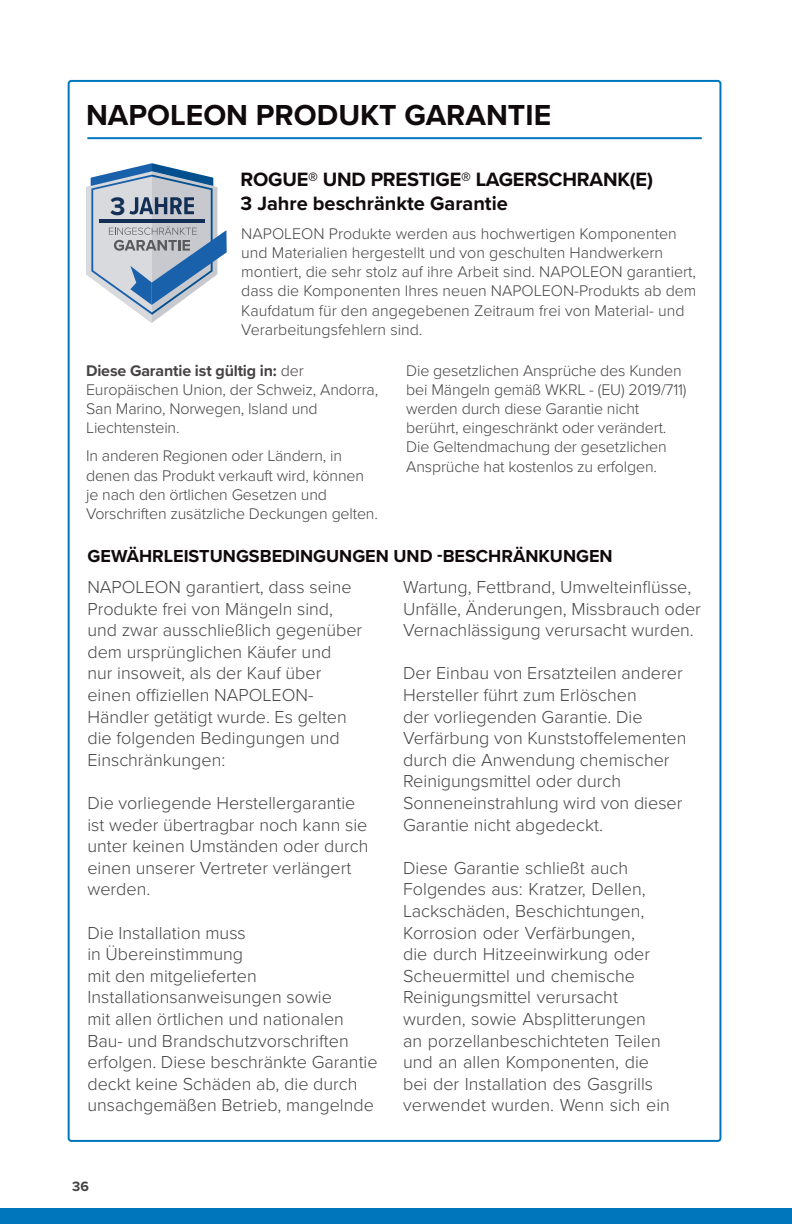
<style>
.page{position:relative;width:792px;height:1224px;background:#fff}
.page>*{position:absolute;margin:0;border:0;box-sizing:border-box;transform-origin:0 0}
.t1{font:700 30px "Proxima Nova";color:#110a0c}
.t2{font:700 26.2px "Proxima Nova";color:#142f56}
.t3{font:700 20px "Proxima Nova";letter-spacing:-.01em;color:#110a0c}
.B4{font:300 18px/21.6px "Proxima Nova";color:#474446}
.t4{font:700 18px "Proxima Nova";color:#110a0c}
.t5{font:300 16px/19.2px "Proxima Nova";letter-spacing:-.01em;color:#474446}
.t6{font:700 14px "Proxima Nova";color:#474446}
.s1{font-weight:700}
</style>
<div class="page">
<div style="left:0;top:1208px;width:792px;height:16px;background:#0077bd"></div>
<hr style="left:87px;top:137px;width:615px;height:2px;background:#0077bd">
<svg style="left:86px;top:163px;width:141px;height:160px"></svg>
<p class="t1" style="left:86px;top:93px;width:467px">NAPOLEON PRODUKT GARANTIE</p>
<p class="t3" style="left:240px;top:165px;width:414px">ROGUE® UND PRESTIGE® LAGERSCHRANK(E)</p>
<p class="t3" style="left:240px;top:189px;width:269px">3 Jahre beschränkte Garantie</p>
<p class="t5" style="left:241px;top:223px;width:457px">NAPOLEON Produkte werden aus hochwertigen Komponenten und Materialien hergestellt und von geschulten Handwerkern montiert, die sehr stolz auf ihre Arbeit sind. NAPOLEON garantiert, dass die Komponenten Ihres neuen NAPOLEON-Produkts ab dem Kaufdatum für den angegebenen Zeitraum frei von Material- und Verarbeitungsfehlern sind.</p>
<p class="t5" style="left:86px;top:360px;width:294px"><span class="s1">Diese Garantie ist gültig in:</span> der<br>Europäischen Union, der Schweiz, Andorra,<br>San Marino, Norwegen, Island und<br>Liechtenstein.</p>
<p class="t5" style="left:86px;top:446px;width:293px">In anderen Regionen oder Ländern, in denen das Produkt verkauft wird, können je nach den örtlichen Gesetzen und Vorschriften zusätzliche Deckungen gelten.</p>
<p class="t2" style="left:110px;top:187px;width:17px">3</p>
<p class="t5" style="left:406px;top:360px;width:282px">Die gesetzlichen Ansprüche des Kunden bei Mängeln gemäß WKRL - (EU) 2019/711) werden durch diese Garantie nicht berührt, eingeschränkt oder verändert.<br>Die Geltendmachung der gesetzlichen Ansprüche hat kostenlos zu erfolgen.</p>
<p class="t4" style="left:88px;top:543px;width:527px">GEWÄHRLEISTUNGSBEDINGUNGEN UND -BESCHRÄNKUNGEN</p>
<p class="B4" style="left:87px;top:575px;width:276px">NAPOLEON garantiert, dass seine<br>Produkte frei von Mängeln sind, und zwar ausschließlich gegenüber dem ursprünglichen Käufer und<br>nur insoweit, als der Kauf über einen offiziellen NAPOLEON-<br>Händler getätigt wurde. Es gelten die folgenden Bedingungen und<br>Einschränkungen:</p>
<p class="B4" style="left:87px;top:791px;width:283px">Die vorliegende Herstellergarantie ist weder übertragbar noch kann sie unter keinen Umständen oder durch einen unserer Vertreter verlängert werden.</p>
<p class="B4" style="left:87px;top:921px;width:292px">Die Installation muss<br>in Übereinstimmung<br>mit den mitgelieferten<br>Installationsanweisungen sowie<br>mit allen örtlichen und nationalen<br>Bau- und Brandschutzvorschriften erfolgen. Diese beschränkte Garantie deckt keine Schäden ab, die durch unsachgemäßen Betrieb, mangelnde</p>
<p class="B4" style="left:403px;top:575px;width:299px">Wartung, Fettbrand, Umwelteinflüsse,<br>Unfälle, Änderungen, Missbrauch oder<br>Vernachlässigung verursacht wurden.</p>
<p class="B4" style="left:403px;top:662px;width:285px">Der Einbau von Ersatzteilen anderer<br>Hersteller führt zum Erlöschen<br>der vorliegenden Garantie. Die<br>Verfärbung von Kunststoffelementen durch die Anwendung chemischer<br>Reinigungsmittel oder durch<br>Sonneneinstrahlung wird von dieser<br>Garantie nicht abgedeckt.</p>
<p class="B4" style="left:403px;top:856px;width:268px">Diese Garantie schließt auch<br>Folgendes aus: Kratzer, Dellen,<br>Lackschäden, Beschichtungen,<br>Korrosion oder Verfärbungen,<br>die durch Hitzeeinwirkung oder<br>Scheuermittel und chemische<br>Reinigungsmittel verursacht wurden, sowie Absplitterungen<br>an porzellanbeschichteten Teilen und an allen Komponenten, die bei der Installation des Gasgrills verwendet wurden. Wenn sich ein</p>
<p class="t6" style="left:72px;top:1176px;width:19px">36</p>
</div>
